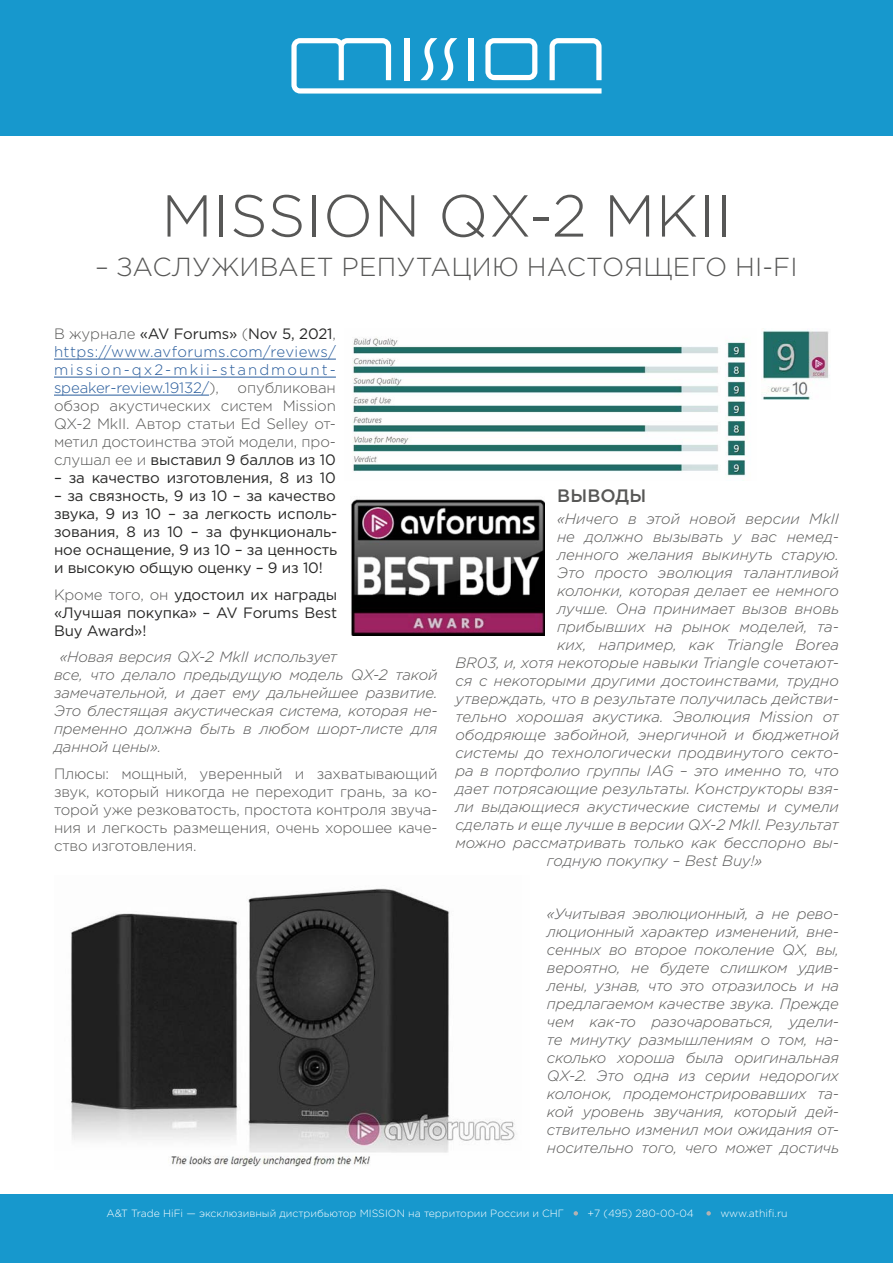
<style>
.page{position:relative;width:893px;height:1263px;background:#fff}
.page>*{position:absolute;margin:0;border:0;box-sizing:border-box;transform-origin:0 0}
.t1{font:300 59.1px "Gotham Pro";letter-spacing:.01em;color:#575756}
.t2{font:300 26.1px "Gotham Pro";letter-spacing:.01em;color:#575756}
.t3{font:500 18px "Gotham Pro";letter-spacing:.01em;color:#575756}
.t4{font:italic 300 15px/18px "Gotham Pro";color:#575756}
.t5{font:300 15px/18px "Gotham Pro";letter-spacing:-.01em;color:#575756;text-align:justify}
.t6{font:15px/18px "Gotham Pro";letter-spacing:-.01em;color:#282827;text-align:justify}
.t7{font:300 15px/18px "Gotham Pro";letter-spacing:.08em;color:#275b9b;text-align:justify}
.t8{font:300 10.5px "Gotham Pro";color:#fff}
.s1{color:#575756}
.s2{font-weight:400;color:#282827}
.s3{font-weight:300;color:#575756}
</style>
<div class="page">
<hr style="left:54px;top:359px;width:282px;height:1px;background:#275b9b">
<hr style="left:54px;top:377px;width:282px;height:1px;background:#275b9b">
<hr style="left:54px;top:395px;width:155px;height:1px;background:#275b9b">
<div style="left:0;top:1195px;width:893px;height:68px;background:#1798cd"></div>
<svg style="left:574px;top:1211px;width:4px;height:4px"></svg>
<svg style="left:706px;top:1211px;width:5px;height:4px"></svg>
<div style="left:0;top:0;width:893px;height:135px;background:#1798cd"></div>
<svg style="left:291px;top:38px;width:311px;height:56px"></svg>
<img style="left:351px;top:499px;width:193px;height:137px">
<img style="left:352px;top:338px;width:394px;height:138px">
<img style="left:761px;top:330px;width:69px;height:69px">
<img style="left:71px;top:888px;width:444px;height:279px">
<h1 class="t1" style="left:161px;top:183px;width:572px">MISSION QX-2 MKII</h1>
<h2 class="t2" style="left:95px;top:253px;width:704px">– ЗАСЛУЖИВАЕТ РЕПУТАЦИЮ НАСТОЯЩЕГО HI-FI</h2>
<p class="t7" style="left:54px;top:325px;width:283px"><span class="s1">В журнале</span> <span class="s2">«AV Forums»</span> <span class="s1">(</span><span class="s2">Nov 5, 2021</span><span class="s1">, </span>https://www.avforums.com/reviews/ mission-qx2-mkii-standmount&shy;speaker-review.19132/<span class="s1">),</span></p>
<p class="t5" style="left:54px;top:379px;width:283px;text-indent:184px">опубликован обзор акустических систем Mission QX-2 MkII. Автор статьи Ed Selley от&shy;метил достоинства этой модели, про&shy;слушал ее и <span class="s2">выставил 9 баллов из 10</span></p>
<p class="t6" style="left:54px;top:469px;width:283px">– за качество изготовления, 8 из 10</p>
<p class="t6" style="left:54px;top:487px;width:285px">– за связность, 9 из 10 – за качество звука, 9 из 10 – за легкость исполь&shy;зования, 8 из 10 – за функциональ&shy;ное оснащение, 9 из 10 – за ценность и высокую общую оценку – 9 из 10!</p>
<p class="t6" style="left:54px;top:585px;width:285px"><span class="s3">Кроме того, он</span> удостоил их награды «Лучшая покупка» – AV Forums Best Buy Award»!</p>
<p class="t4" style="left:54px;top:648px;width:385px;text-indent:6px">«Новая версия QX-2 MkII использует<br>все, что делало предыдущую модель QX-2 такой замечательной, и дает ему дальнейшее развитие.<br>Это блестящая акустическая система, которая не&shy;пременно должна быть в любом шорт-листе для данной цены».</p>
<p class="t5" style="left:54px;top:764px;width:385px">Плюсы: мощный, уверенный и захватывающий звук, который никогда не переходит грань, за ко&shy;торой уже резковатость, простота контроля звуча&shy;ния и легкость размещения, очень хорошее каче&shy;ство изготовления.</p>
<p class="t3" style="left:557px;top:485px;width:91px">ВЫВОДЫ</p>
<p class="t4" style="left:557px;top:510px;width:283px">«Ничего в этой новой версии MkII</p>
<p class="t4" style="left:557px;top:528px;width:283px">не должно вызывать у вас немед-</p>
<p class="t4" style="left:557px;top:546px;width:283px">ленного желания выкинуть старую.</p>
<p class="t4" style="left:557px;top:564px;width:283px">Это просто эволюция талантливой</p>
<p class="t4" style="left:557px;top:582px;width:283px">колонки, которая делает ее немного</p>
<p class="t4" style="left:557px;top:600px;width:283px">лучше. Она принимает вызов вновь</p>
<p class="t4" style="left:557px;top:618px;width:283px">прибывших на рынок моделей, та-</p>
<p class="t4" style="left:557px;top:636px;width:283px">ких, например, как Triangle Borea</p>
<p class="t4" style="left:455px;top:654px;width:385px">BR03, и, хотя некоторые навыки Triangle сочетают-</p>
<p class="t4" style="left:455px;top:672px;width:385px">ся с некоторыми другими достоинствами, трудно</p>
<p class="t4" style="left:455px;top:690px;width:385px">утверждать, что в результате получилась действи-</p>
<p class="t4" style="left:455px;top:708px;width:385px">тельно хорошая акустика. Эволюция Mission от</p>
<p class="t4" style="left:455px;top:726px;width:385px">ободряюще забойной, энергичной и бюджетной</p>
<p class="t4" style="left:455px;top:744px;width:385px">системы до технологически продвинутого секто-</p>
<p class="t4" style="left:455px;top:762px;width:385px">ра в портфолио группы IAG – это именно то, что</p>
<p class="t4" style="left:455px;top:780px;width:385px">дает потрясающие результаты. Конструкторы взя-</p>
<p class="t4" style="left:455px;top:798px;width:385px">ли выдающиеся акустические системы и сумели</p>
<p class="t4" style="left:455px;top:816px;width:385px">сделать и еще лучше в версии QX-2 MkII. Результат</p>
<p class="t4" style="left:455px;top:834px;width:385px">можно рассматривать только как бесспорно вы-</p>
<p class="t4" style="left:547px;top:852px;width:217px">годную покупку – Best Buy!»</p>
<p class="t4" style="left:547px;top:905px;width:293px;text-align:justify">«Учитывая эволюционный, а не рево&shy;люционный характер изменений, вне&shy;сенных во второе поколение QX, вы, вероятно, не будете слишком удив&shy;лены, узнав, что это отразилось и на предлагаемом качестве звука. Прежде чем как-то разочароваться, удели&shy;те минутку размышлениям о том, на&shy;сколько хороша была оригинальная QX-2. Это одна из серии недорогих колонок, продемонстрировавших та&shy;кой уровень звучания, который дей&shy;ствительно изменил мои ожидания от&shy;носительно того, чего может достичь</p>
<p class="t8" style="left:107px;top:1207px;width:459px">A&amp;T Trade HiFi — эксклюзивный дистрибьютор MISSION на территории России и СНГ</p>
<p class="t8" style="left:587px;top:1207px;width:108px">+7 (495) 280-00-04</p>
<p class="t8" style="left:720px;top:1207px;width:69px">www.athifi.ru</p>
</div>
